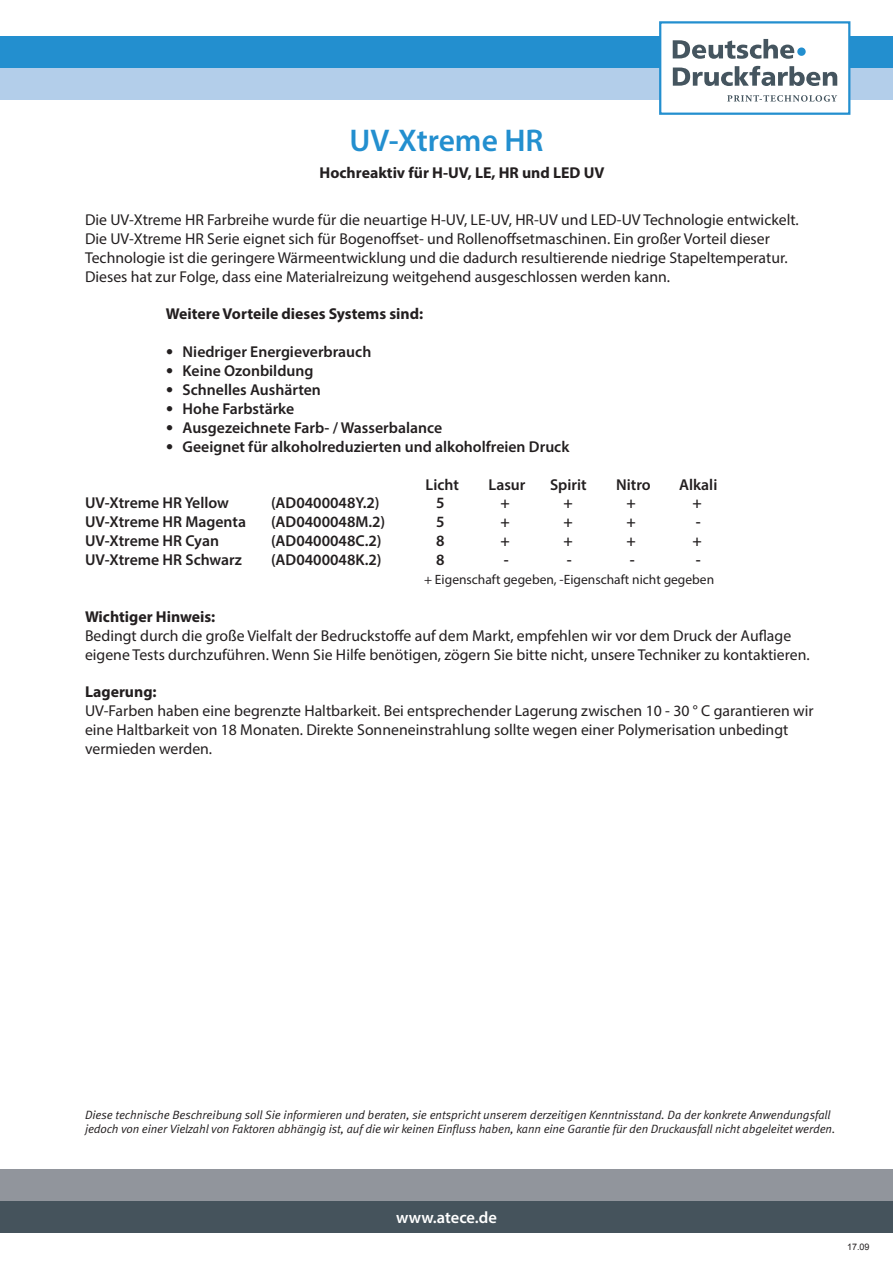
<style>
.page{position:relative;width:893px;height:1263px;background:#fff}
.page>*{position:absolute;margin:0;border:0;box-sizing:border-box;transform-origin:0 0}
.t1{font:600 31.5px "Myriad Pro";color:#238fcf}
.t2{font:600 16.5px "Myriad Pro";color:#fff}
.t3{font:15.75px/18.9px "Myriad Pro";color:#231f20}
.t4{font:600 15.75px "Myriad Pro";color:#231f20}
.t5{font:700 15.75px "Myriad Pro";color:#231f20}
.t6{font:13.5px "Myriad Pro";color:#231f20}
.t7{font:italic 12px/14.4px "Meta Normal";letter-spacing:-.005em;color:#231f20}
.t8{font:9px "Arial";color:#231f20}
.s1{font-family:"Meta Normal";font-weight:400;font-size:15px}
</style>
<div class="page">
<div style="left:0;top:36px;width:893px;height:32px;background:#238fcf"></div>
<div style="left:0;top:1169px;width:893px;height:32px;background:#91959c"></div>
<div style="left:0;top:68px;width:893px;height:32px;background:#b3ceea"></div>
<div style="left:0;top:1201px;width:893px;height:32px;background:#45535c"></div>
<div style="left:659px;top:21px;width:191px;height:94px;background:#fff;border:2px solid #238fcf"></div>
<svg style="left:673px;top:66px;width:164px;height:20px"></svg>
<svg style="left:727px;top:95px;width:110px;height:7px"></svg>
<svg style="left:673px;top:39px;width:121px;height:20px"></svg>
<div style="left:797px;top:47px;width:9px;height:9px;background:#238fcf;border-radius:50%"></div>
<h1 class="t1" style="left:349px;top:121px;width:196px">UV-Xtreme HR</h1>
<p class="t5" style="left:320px;top:162px;width:286px">Hochreaktiv für H-UV, LE, HR und LED UV</p>
<p class="t3" style="left:85px;top:210px;width:715px">Die UV-Xtreme HR Farbreihe wurde für die neuartige H-UV, LE-UV, HR-UV und LED-UV Technologie entwickelt.<br>Die UV-Xtreme HR Serie eignet sich für Bogenoffset- und Rollenoffsetmaschinen. Ein großer Vorteil dieser Technologie ist die geringere Wärmeentwicklung und die dadurch resultierende niedrige Stapeltemperatur.<br>Dieses hat zur Folge, dass eine Materialreizung weitgehend ausgeschlossen werden kann.</p>
<p class="t5" style="left:166px;top:304px;width:259px">Weitere Vorteile dieses Systems sind:</p>
<p class="t4" style="left:166px;top:342px;width:207px"><span class="s1">•</span> Niedriger Energieverbrauch</p>
<p class="t4" style="left:166px;top:361px;width:149px"><span class="s1">•</span> Keine Ozonbildung</p>
<p class="t4" style="left:166px;top:380px;width:157px"><span class="s1">•</span> Schnelles Aushärten</p>
<p class="t4" style="left:166px;top:399px;width:130px"><span class="s1">•</span> Hohe Farbstärke</p>
<p class="t4" style="left:166px;top:417px;width:278px"><span class="s1">•</span> Ausgezeichnete Farb- / Wasserbalance</p>
<p class="t4" style="left:166px;top:436px;width:405px"><span class="s1">•</span> Geeignet für alkoholreduzierten und alkoholfreien Druck</p>
<p class="t4" style="left:426px;top:474px;width:35px">Licht</p>
<p class="t4" style="left:489px;top:474px;width:38px">Lasur</p>
<p class="t4" style="left:550px;top:474px;width:38px">Spirit</p>
<p class="t4" style="left:616px;top:474px;width:36px">Nitro</p>
<p class="t4" style="left:679px;top:474px;width:40px">Alkali</p>
<p class="t4" style="left:85px;top:493px;width:146px">UV-Xtreme HR Yellow</p>
<p class="t4" style="left:271px;top:493px;width:110px">(AD0400048Y.2)</p>
<p class="t4" style="left:436px;top:493px;width:10px">5</p>
<p class="t4" style="left:501px;top:493px;width:11px">+</p>
<p class="t4" style="left:564px;top:493px;width:11px">+</p>
<p class="t4" style="left:627px;top:493px;width:11px">+</p>
<p class="t4" style="left:693px;top:493px;width:11px">+</p>
<p class="t4" style="left:85px;top:512px;width:163px">UV-Xtreme HR Magenta</p>
<p class="t4" style="left:271px;top:512px;width:116px">(AD0400048M.2)</p>
<p class="t4" style="left:436px;top:512px;width:10px">5</p>
<p class="t4" style="left:501px;top:512px;width:11px">+</p>
<p class="t4" style="left:564px;top:512px;width:11px">+</p>
<p class="t4" style="left:627px;top:512px;width:11px">+</p>
<p class="t4" style="left:696px;top:512px;width:6px">-</p>
<p class="t4" style="left:85px;top:531px;width:135px">UV-Xtreme HR Cyan</p>
<p class="t4" style="left:271px;top:531px;width:112px">(AD0400048C.2)</p>
<p class="t4" style="left:436px;top:531px;width:10px">8</p>
<p class="t4" style="left:501px;top:531px;width:11px">+</p>
<p class="t4" style="left:564px;top:531px;width:11px">+</p>
<p class="t4" style="left:627px;top:531px;width:11px">+</p>
<p class="t4" style="left:693px;top:531px;width:11px">+</p>
<p class="t4" style="left:85px;top:550px;width:158px">UV-Xtreme HR Schwarz</p>
<p class="t4" style="left:271px;top:550px;width:112px">(AD0400048K.2)</p>
<p class="t4" style="left:436px;top:550px;width:10px">8</p>
<p class="t4" style="left:504px;top:550px;width:6px">-</p>
<p class="t4" style="left:567px;top:550px;width:6px">-</p>
<p class="t4" style="left:630px;top:550px;width:6px">-</p>
<p class="t4" style="left:696px;top:550px;width:6px">-</p>
<p class="t6" style="left:424px;top:571px;width:292px">+ Eigenschaft gegeben, -Eigenschaft nicht gegeben</p>
<p class="t5" style="left:85px;top:606px;width:132px">Wichtiger Hinweis:</p>
<p class="t3" style="left:85px;top:626px;width:726px">Bedingt durch die große Vielfalt der Bedruckstoffe auf dem Markt, empfehlen wir vor dem Druck der Auflage eigene Tests durchzuführen. Wenn Sie Hilfe benötigen, zögern Sie bitte nicht, unsere Techniker zu kontaktieren.</p>
<p class="t5" style="left:85px;top:682px;width:73px">Lagerung:</p>
<p class="t3" style="left:85px;top:701px;width:730px">UV-Farben haben eine begrenzte Haltbarkeit. Bei entsprechender Lagerung zwischen 10 - 30 ° C garantieren wir eine Haltbarkeit von 18 Monaten. Direkte Sonneneinstrahlung sollte wegen einer Polymerisation unbedingt vermieden werden.</p>
<p class="t7" style="left:85px;top:1107px;width:752px">Diese technische Beschreibung soll Sie informieren und beraten, sie entspricht unserem derzeitigen Kenntnisstand. Da der konkrete Anwendungsfall jedoch von einer Vielzahl von Faktoren abhängig ist, auf die wir keinen Einfluss haben, kann eine Garantie für den Druckausfall nicht abgeleitet werden.</p>
<p class="t2" style="left:396px;top:1207px;width:102px">www.atece.de</p>
<p class="t8" style="left:847px;top:1241px;width:24px">17.09</p>
</div>
